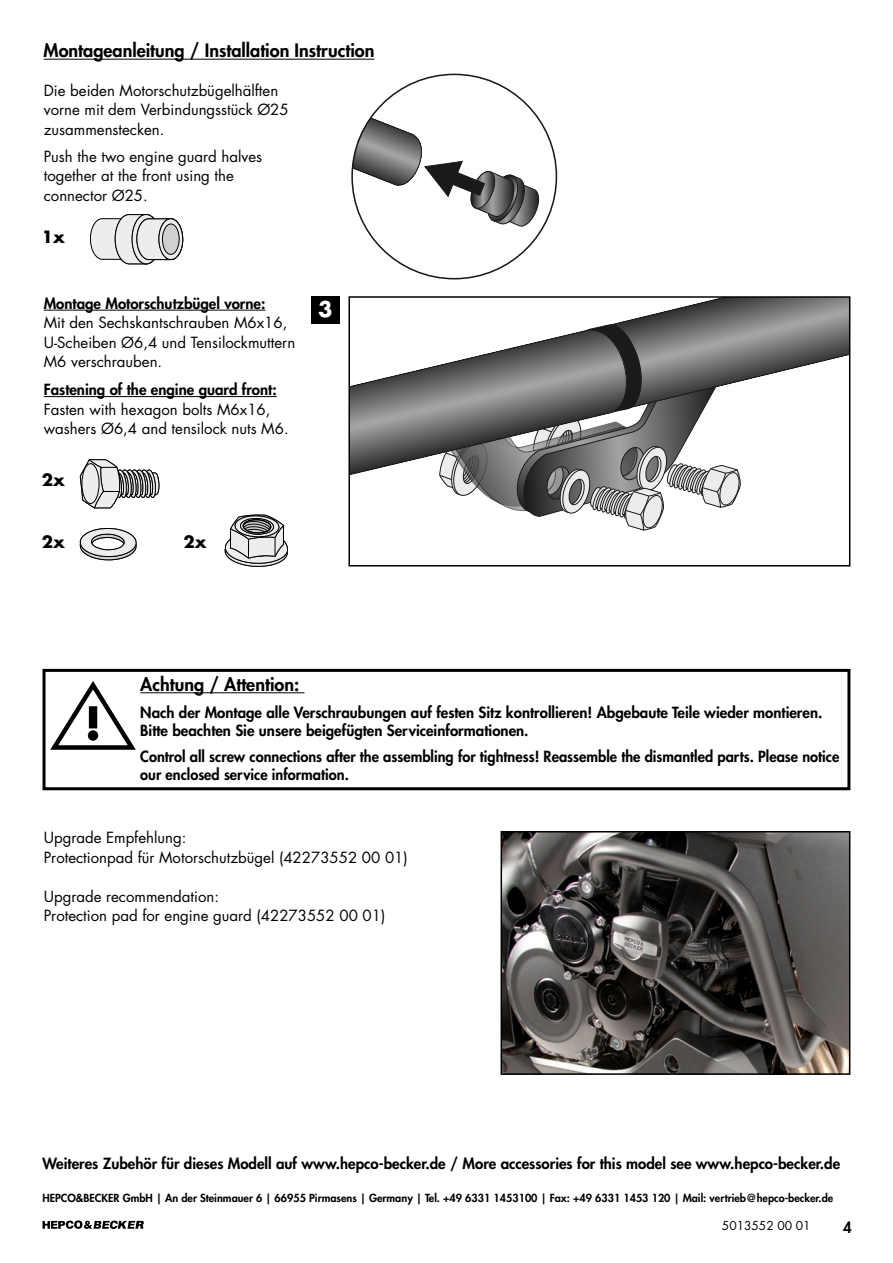
<style>
.page{position:relative;width:893px;height:1263px;background:#fff}
.page>*{position:absolute;margin:0;border:0;box-sizing:border-box;transform-origin:0 0}
.t1{font:700 21px "Futura Std";color:#fff}
.Headlines{font:800 18px "Futura Std";color:#000}
.Fließtext_heavy{font:800 18px "Futura Std";color:#000}
.t2{font:700 16.5px "Futura Std";color:#000}
.t3{font:15px/19.5px "Futura Std";color:#000}
.Fließtext_heavy-2{font:800 15px/18px "Futura Std";color:#000}
.Adresse___Kontakt{font:800 15px "Futura Std";color:#000}
.t4{font:12px "Futura Std";color:#000}
.Adresse___Kontakt-2{font:800 10.8px "Futura Std";color:#000}
</style>
<div class="page">
<svg style="left:43px;top:1220px;width:101px;height:9px"></svg>
<hr style="left:140px;top:692px;width:165px;height:1px;background:#000">
<div style="left:43px;top:669px;width:807px;height:121px;border:3px solid #000"></div>
<svg style="left:46px;top:679px;width:90px;height:73px"></svg>
<svg style="left:351px;top:299px;width:496px;height:232px"></svg>
<div style="left:348px;top:296px;width:502px;height:270px;border:2px solid #000"></div>
<img style="left:504px;top:834px;width:343px;height:238px">
<div style="left:501px;top:831px;width:349px;height:244px;border:2px solid #000"></div>
<hr style="left:44px;top:59px;width:330px;height:1px;background:#000">
<div style="left:311px;top:296px;width:29px;height:28px;background:#000"></div>
<hr style="left:44px;top:310px;width:221px;height:1px;background:#000">
<hr style="left:44px;top:396px;width:233px;height:1px;background:#000">
<svg style="left:79px;top:528px;width:58px;height:33px"></svg>
<svg style="left:224px;top:515px;width:64px;height:52px"></svg>
<div style="left:243px;top:519px;width:28px;height:14px;border:1px solid #000;border-radius:50%"></div>
<svg style="left:90px;top:214px;width:94px;height:51px"></svg>
<svg style="left:80px;top:459px;width:80px;height:49px"></svg>
<div style="left:82px;top:464px;width:17px;height:39px;background:#ededed;border-radius:50%"></div>
<div style="left:82px;top:463px;width:17px;height:41px;border:1px solid #000;border-radius:50%"></div>
<svg style="left:352px;top:74px;width:188px;height:154px"></svg>
<p class="Headlines" style="left:44px;top:39px;width:332px">Montageanleitung / Installation Instruction</p>
<p class="t3" style="left:44px;top:81px;width:236px">Die beiden Motorschutzbügelhälften</p>
<p class="t3" style="left:44px;top:100px;width:246px">vorne mit dem Verbindungsstück Ø25 zusammenstecken.</p>
<p class="t3" style="left:44px;top:147px;width:220px">Push the two engine guard halves together at the front using the</p>
<p class="t3" style="left:44px;top:186px;width:106px">connector Ø25.</p>
<p class="t2" style="left:42px;top:226px;width:25px">1x</p>
<p class="Fließtext_heavy-2" style="left:44px;top:294px;width:223px">Montage Motorschutzbügel vorne:</p>
<p class="t3" style="left:44px;top:313px;width:253px">Mit den Sechskantschrauben M6x16,<br>U-Scheiben Ø6,4 und Tensilockmuttern<br>M6 verschrauben.</p>
<p class="Fließtext_heavy-2" style="left:44px;top:381px;width:234px">Fastening of the engine guard front:</p>
<p class="t3" style="left:44px;top:399px;width:246px">Fasten with hexagon bolts M6x16, washers Ø6,4 and tensilock nuts M6.</p>
<p class="t2" style="left:42px;top:469px;width:25px">2x</p>
<p class="t2" style="left:42px;top:531px;width:25px">2x</p>
<p class="t2" style="left:183px;top:531px;width:25px">2x</p>
<p class="t1" style="left:318px;top:295px;width:16px">3</p>
<p class="Fließtext_heavy" style="left:140px;top:673px;width:161px">Achtung / Attention:</p>
<p class="Fließtext_heavy-2" style="left:140px;top:703px;width:684px">Nach der Montage alle Verschraubungen auf festen Sitz kontrollieren! Abgebaute Teile wieder montieren.<br>Bitte beachten Sie unsere beigefügten Serviceinformationen.</p>
<p class="Fließtext_heavy-2" style="left:140px;top:747px;width:700px">Control all screw connections after the assembling for tightness! Reassemble the dismantled parts. Please notice our enclosed service information.</p>
<p class="t3" style="left:44px;top:828px;width:144px">Upgrade Empfehlung:</p>
<p class="t3" style="left:44px;top:848px;width:366px">Protectionpad für Motorschutzbügel (42273552 00 01)</p>
<p class="t3" style="left:44px;top:887px;width:177px">Upgrade recommendation:</p>
<p class="t3" style="left:44px;top:906px;width:343px">Protection pad for engine guard (42273552 00 01)</p>
<p class="Adresse___Kontakt" style="left:43px;top:1154px;width:799px">Weiteres Zubehör für dieses Modell auf www.hepco-becker.de / More accessories for this model see www.hepco-becker.de</p>
<p class="Adresse___Kontakt-2" style="left:43px;top:1191px;width:792px">HEPCO&amp;BECKER GmbH | An der Steinmauer 6 | 66955 Pirmasens | Germany | Tel. +49 6331 1453100 | Fax: +49 6331 1453 120 | Mail: vertrieb@hepco-becker.de</p>
<p class="t4" style="left:722px;top:1218px;width:90px">5013552 00 01</p>
<p class="Fließtext_heavy-2" style="left:843px;top:1218px;width:10px">4</p>
</div>
